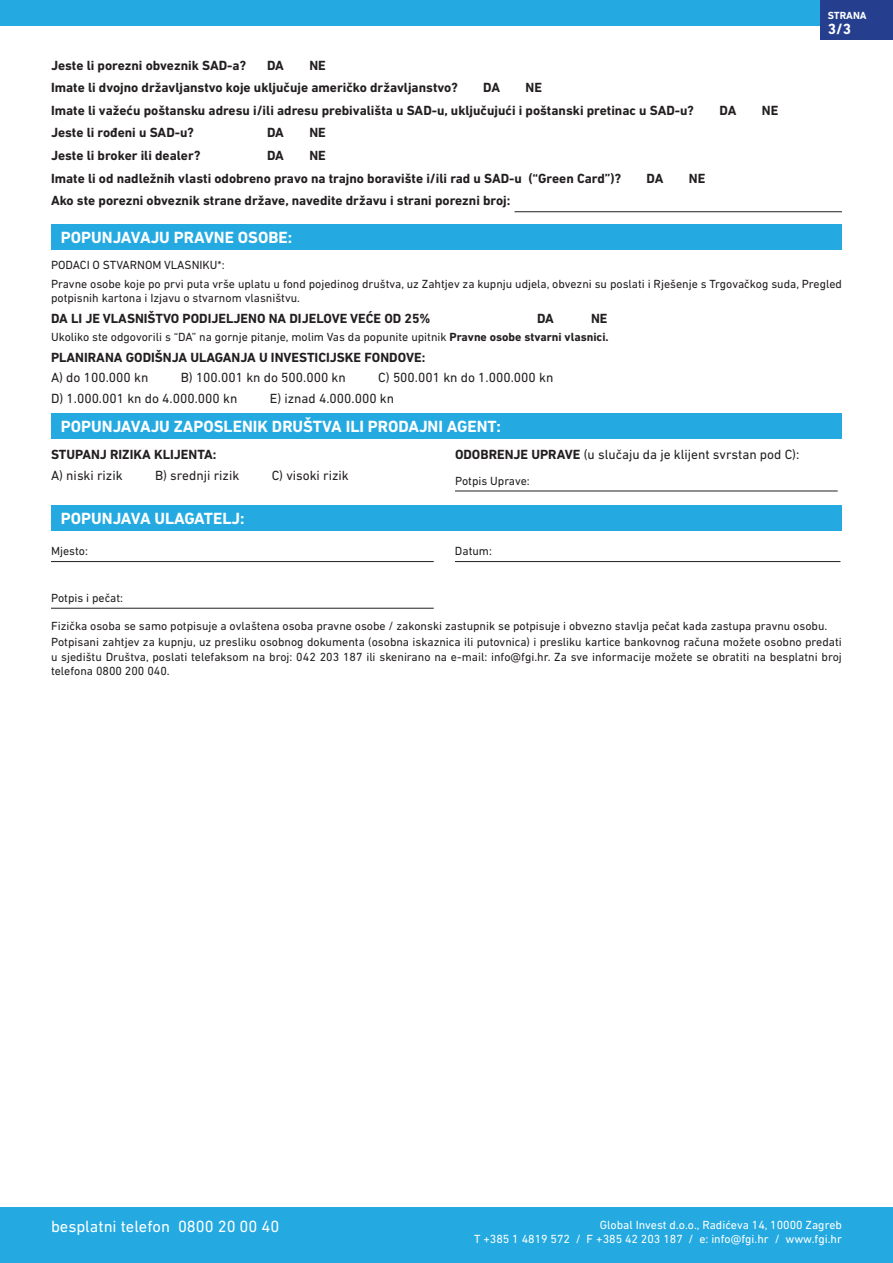
<style>
.page{position:relative;width:893px;height:1263px;background:#fff}
.page>*{position:absolute;margin:0;border:0;box-sizing:border-box;transform-origin:0 0}
.t1{font:700 16.5px "DIN Next LT Pro";color:#fff}
.t2{font:16.5px "DIN Next LT Pro";color:#fff}
.t3{font:700 15px "DIN Next LT Pro";color:#fff}
.t4{font:700 13.5px/22.5px "DIN Next LT Pro";color:#231f20}
.t5{font:13.5px "DIN Next LT Pro";color:#231f20}
.t6{font:12px/18.6px "DIN Next LT Pro";color:#231f20}
.t7{font:12px/14.4px "DIN Next LT Pro";color:#fff;text-align:right}
.t8{font:700 10.5px "DIN Next LT Pro";color:#fff}
.s1{font-weight:700}
</style>
<div class="page">
<hr style="left:455px;top:491px;width:383px;height:1px;background:#231f20">
<div style="left:51px;top:224px;width:791px;height:25px;background:#24aae1"></div>
<div style="left:51px;top:413px;width:791px;height:26px;background:#24aae1"></div>
<div style="left:51px;top:505px;width:791px;height:25px;background:#24aae1"></div>
<hr style="left:514px;top:211px;width:328px;height:1px;background:#231f20">
<hr style="left:51px;top:561px;width:383px;height:1px;background:#231f20">
<hr style="left:455px;top:561px;width:385px;height:1px;background:#231f20">
<hr style="left:51px;top:608px;width:383px;height:1px;background:#231f20">
<div style="left:0;top:0;width:893px;height:26px;background:#24aae1"></div>
<div style="left:821px;top:0;width:72px;height:39px;background:#253f8e"></div>
<div style="left:0;top:1207px;width:893px;height:56px;background:#24aae1"></div>
<p class="t4" style="left:51px;top:54px;width:197px">Jeste li porezni obveznik SAD-a?</p>
<p class="t4" style="left:267px;top:54px;width:18px">DA</p>
<p class="t4" style="left:51px;top:54px;width:408px;text-indent:258px">NE<br>Imate li dvojno državljanstvo koje uključuje američko državljanstvo?</p>
<p class="t4" style="left:51px;top:76px;width:644px;text-indent:475px">NE<br>Imate li važeću poštansku adresu i/ili adresu prebivališta u SAD-u, uključujući i poštanski pretinac u SAD-u?</p>
<p class="t4" style="left:483px;top:76px;width:18px">DA</p>
<p class="t4" style="left:51px;top:121px;width:144px">Jeste li rođeni u SAD-u?</p>
<p class="t4" style="left:267px;top:121px;width:18px">DA</p>
<p class="t4" style="left:309px;top:121px;width:18px">NE</p>
<p class="t4" style="left:51px;top:144px;width:151px">Jeste li broker ili dealer?</p>
<p class="t4" style="left:267px;top:144px;width:18px">DA</p>
<p class="t4" style="left:51px;top:144px;width:572px;text-indent:258px">NE<br>Imate li od nadležnih vlasti odobreno pravo na trajno boravište i/ili rad u SAD-u (“Green Card”)?</p>
<p class="t4" style="left:51px;top:189px;width:461px">Ako ste porezni obveznik strane države, navedite državu i strani porezni broj:</p>
<h1 class="t1" style="left:61px;top:227px;width:233px">POPUNJAVAJU PRAVNE OSOBE:</h1>
<p class="t4" style="left:647px;top:167px;width:18px">DA</p>
<p class="t4" style="left:689px;top:167px;width:18px">NE</p>
<p class="t4" style="left:719px;top:99px;width:18px">DA</p>
<p class="t4" style="left:762px;top:99px;width:18px">NE</p>
<p class="t8" style="left:828px;top:9px;width:40px">STRANA</p>
<p class="t3" style="left:828px;top:20px;width:25px">3/3</p>
<p class="t6" style="left:51px;top:255px;width:792px">PODACI O STVARNOM VLASNIKU*:<br>Pravne osobe koje po prvi puta vrše uplatu u fond pojedinog društva, uz Zahtjev za kupnju udjela, obvezni su poslati i Rješenje s Trgovačkog suda, Pregled</p>
<p class="t6" style="left:51px;top:289px;width:251px">potpisnih kartona i Izjavu o stvarnom vlasništvu.</p>
<p class="t4" style="left:51px;top:307px;width:381px">DA LI JE VLASNIŠTVO PODIJELJENO NA DIJELOVE VEĆE OD 25%</p>
<p class="t4" style="left:537px;top:307px;width:18px">DA</p>
<p class="t4" style="left:591px;top:307px;width:18px">NE</p>
<p class="t6" style="left:51px;top:328px;width:559px">Ukoliko ste odgovorili s “DA” na gornje pitanje, molim Vas da popunite upitnik <span class="s1">Pravne osobe stvarni vlasnici.</span></p>
<p class="t4" style="left:51px;top:346px;width:376px">PLANIRANA GODIŠNJA ULAGANJA U INVESTICIJSKE FONDOVE:</p>
<p class="t5" style="left:51px;top:370px;width:99px">A) do 100.000 kn</p>
<p class="t5" style="left:181px;top:370px;width:167px">B) 100.001 kn do 500.000 kn</p>
<p class="t5" style="left:378px;top:370px;width:177px">C) 500.001 kn do 1.000.000 kn</p>
<p class="t5" style="left:51px;top:390px;width:188px">D) 1.000.001 kn do 4.000.000 kn</p>
<p class="t5" style="left:270px;top:390px;width:126px">E) iznad 4.000.000 kn</p>
<h1 class="t1" style="left:61px;top:417px;width:442px">POPUNJAVAJU ZAPOSLENIK DRUŠTVA ILI PRODAJNI AGENT:</h1>
<p class="t4" style="left:51px;top:444px;width:167px">STUPANJ RIZIKA KLIJENTA:</p>
<p class="t5" style="left:51px;top:467px;width:73px">A) niski rizik</p>
<p class="t5" style="left:155px;top:467px;width:86px">B) srednji rizik</p>
<p class="t5" style="left:272px;top:467px;width:79px">C) visoki rizik</p>
<p class="t5" style="left:455px;top:447px;width:346px"><span class="s1">ODOBRENJE UPRAVE</span> (u slučaju da je klijent svrstan pod C):</p>
<p class="t6" style="left:455px;top:471px;width:76px">Potpis Uprave:</p>
<h1 class="t1" style="left:61px;top:508px;width:185px">POPUNJAVA ULAGATELJ:</h1>
<p class="t6" style="left:51px;top:542px;width:38px">Mjesto:</p>
<p class="t6" style="left:455px;top:542px;width:39px">Datum:</p>
<p class="t6" style="left:51px;top:588px;width:74px">Potpis i pečat:</p>
<p class="t6" style="left:51px;top:617px;width:792px;line-height:16.8px">Fizička osoba se samo potpisuje a ovlaštena osoba pravne osobe / zakonski zastupnik se potpisuje i obvezno stavlja pečat kada zastupa pravnu osobu.<br>Potpisani zahtjev za kupnju, uz presliku osobnog dokumenta (osobna iskaznica ili putovnica) i presliku kartice bankovnog računa možete osobno predati</p>
<p class="t6" style="left:51px;top:649px;width:792px;line-height:14.4px">u sjedištu Društva, poslati telefaksom na broj: 042 203 187 ili skenirano na e-mail: info@fgi.hr. Za sve informacije možete se obratiti na besplatni broj telefona 0800 200 040.</p>
<h1 class="t2" style="left:51px;top:1217px;width:230px">besplatni telefon 0800 20 00 40</h1>
<p class="t7" style="left:474px;top:1217px;width:369px">Global Invest d.o.o., Radićeva 14, 10000 Zagreb<br>T +385 1 4819 572 / F +385 42 203 187 / e: info@fgi.hr / www.fgi.hr</p>
</div>
